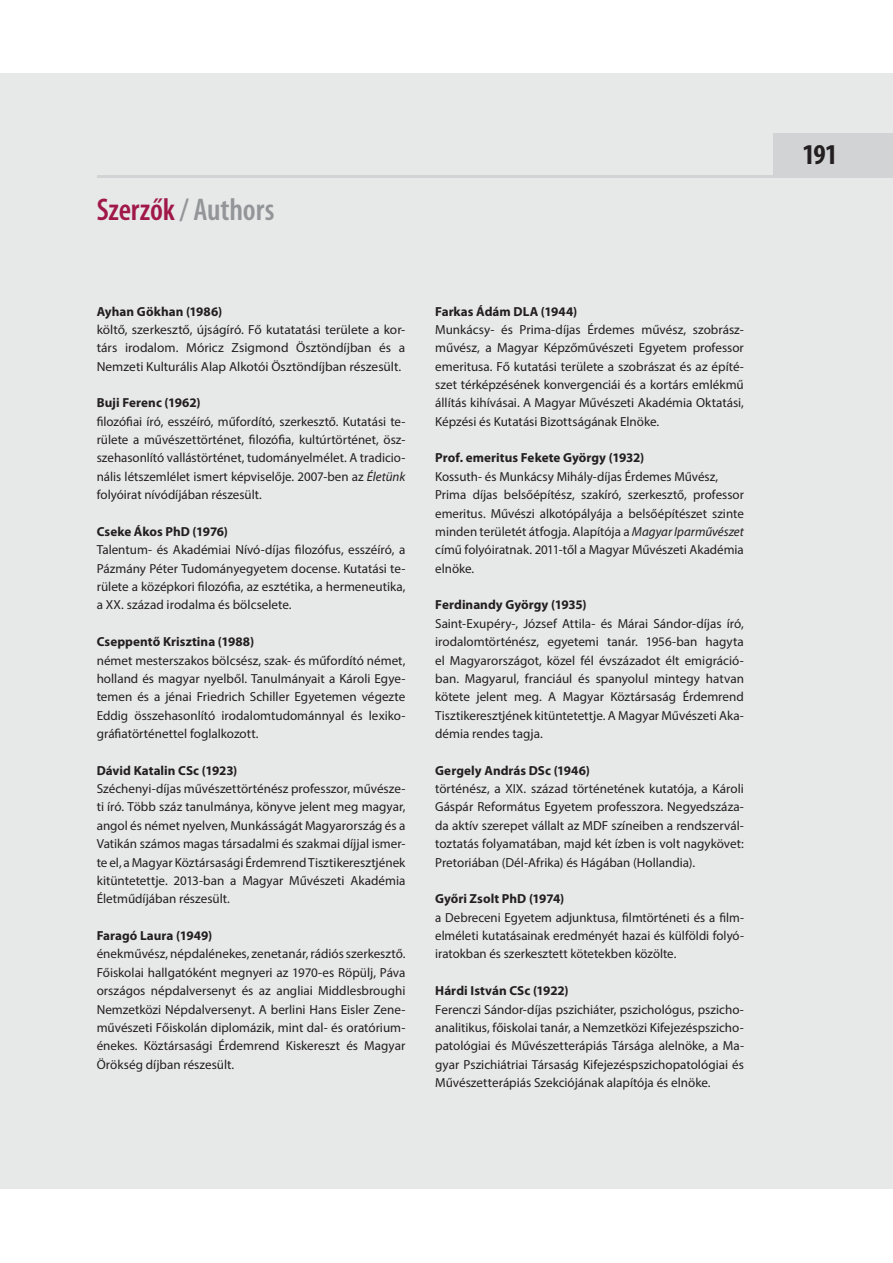
<style>
.page{position:relative;width:893px;height:1263px;background:#fff}
.page>*{position:absolute;margin:0;border:0;box-sizing:border-box;transform-origin:0 0}
.t1{font:600 condensed 31.5px "Myriad Pro";letter-spacing:-.005em;color:#939699}
.t2{font:700 condensed 28.8px "Myriad Pro";color:#231f20}
.t3{font:13.05px/18.3px "Myriad Pro";color:#231f20;text-align:justify}
.t4{font:700 13.05px "Myriad Pro";color:#231f20}
.s1{color:#a01849}
.s2{font-style:italic}
</style>
<div class="page">
<div style="left:0;top:74px;width:893px;height:1115px;background:#e7e8e8"></div>
<div style="left:774px;top:133px;width:119px;height:45px;background:#d2d3d4"></div>
<hr style="left:97px;top:175px;width:677px;height:3px;background:#d2d3d4">
<h1 class="t1" style="left:97px;top:191px;width:179px"><span class="s1">Szerzők</span> / Authors</h1>
<p class="t4" style="left:97px;top:306px;width:127px">Ayhan Gökhan (1986)</p>
<p class="t3" style="left:97px;top:321px;width:310px">költő, szerkesztő, újságíró. Fő kutatatási területe a kor&shy;társ irodalom. Móricz Zsigmond Ösztöndíjban és a Nemzeti Kulturális Alap Alkotói Ösztöndíjban részesült.</p>
<p class="t4" style="left:97px;top:398px;width:105px">Buji Ferenc (1962)</p>
<p class="t3" style="left:97px;top:413px;width:310px">filozófiai író, esszéíró, műfordító, szerkesztő. Kutatási te&shy;rülete a művészettörténet, filozófia, kultúrtörténet, ösz&shy;szehasonlító vallástörténet, tudományelmélet. A tradicio&shy;nális létszemlélet ismert képviselője. 2007-ben az <span class="s2">Életünk </span>folyóirat nívódíjában részesült.</p>
<p class="t4" style="left:97px;top:527px;width:133px">Cseke Ákos PhD (1976)</p>
<p class="t3" style="left:97px;top:542px;width:310px">Talentum- és Akadémiai Nívó-díjas filozófus, esszéíró, a Pázmány Péter Tudományegyetem docense. Kutatási te&shy;rülete a középkori filozófia, az esztétika, a hermeneutika, a XX. század irodalma és bölcselete.</p>
<p class="t4" style="left:97px;top:637px;width:159px">Cseppentő Krisztina (1988)</p>
<p class="t3" style="left:97px;top:652px;width:310px">német mesterszakos bölcsész, szak- és műfordító német, holland és magyar nyelből. Tanulmányait a Károli Egye&shy;temen és a jénai Friedrich Schiller Egyetemen végezte Eddig összehasonlító irodalomtudománnyal és lexiko&shy;gráfiatörténettel foglalkozott.</p>
<p class="t4" style="left:97px;top:765px;width:142px">Dávid Katalin CSc (1923)</p>
<p class="t3" style="left:97px;top:780px;width:310px">Széchenyi-díjas művészettörténész professzor, művésze&shy;ti író. Több száz tanulmánya, könyve jelent meg magyar, angol és német nyelven, Munkásságát Magyarország és a Vatikán számos magas társadalmi és szakmai díjjal ismer&shy;te el, a Magyar Köztársasági Érdemrend Tisztikeresztjének kitüntetettje. 2013-ban a Magyar Művészeti Akadémia Életműdíjában részesült.</p>
<p class="t4" style="left:97px;top:931px;width:117px">Faragó Laura (1949)</p>
<p class="t3" style="left:97px;top:946px;width:310px">énekművész, népdalénekes, zenetanár, rádiós szerkesztő.<br>Főiskolai hallgatóként megnyeri az 1970-es Röpülj, Páva országos népdalversenyt és az angliai Middlesbroughi Nemzetközi Népdalversenyt. A berlini Hans Eisler Zene&shy;művészeti Főiskolán diplomázik, mint dal- és oratórium&shy;énekes. Köztársasági Érdemrend Kiskereszt és Magyar Örökség díjban részesült.</p>
<p class="t4" style="left:435px;top:306px;width:144px">Farkas Ádám DLA (1944)</p>
<p class="t3" style="left:435px;top:321px;width:310px">Munkácsy- és Prima-díjas Érdemes művész, szobrász&shy;művész, a Magyar Képzőművészeti Egyetem professor emeritusa. Fő kutatási területe a szobrászat és az építé&shy;szet térképzésének konvergenciái és a kortárs emlékmű állítás kihívásai. A Magyar Művészeti Akadémia Oktatási, Képzési és Kutatási Bizottságának Elnöke.</p>
<p class="t4" style="left:435px;top:453px;width:211px">Prof. emeritus Fekete György (1932)</p>
<p class="t3" style="left:435px;top:468px;width:310px;text-align:left">Kossuth- és Munkácsy Mihály-díjas Érdemes Művész, Prima díjas belsőépítész, szakíró, szerkesztő, professor emeritus. Művészi alkotópályája a belsőépítészet szinte minden területét átfogja. Alapítója a <span class="s2">Magyar Iparművészet </span>című folyóiratnak. 2011-től a Magyar Művészeti Akadémia elnöke.</p>
<p class="t4" style="left:435px;top:600px;width:153px">Ferdinandy György (1935)</p>
<p class="t3" style="left:435px;top:615px;width:310px">Saint-Exupéry-, József Attila- és Márai Sándor-díjas író, irodalomtörténész, egyetemi tanár. 1956-ban hagyta el Magyarországot, közel fél évszázadot élt emigráció&shy;ban. Magyarul, franciául és spanyolul mintegy hatvan kötete jelent meg. A Magyar Köztársaság Érdemrend Tisztikeresztjének kitüntetettje. A Magyar Művészeti Aka&shy;démia rendes tagja.</p>
<p class="t4" style="left:435px;top:765px;width:156px">Gergely András DSc (1946)</p>
<p class="t3" style="left:435px;top:780px;width:310px">történész, a XIX. század történetének kutatója, a Károli Gáspár Református Egyetem professzora. Negyedszáza&shy;da aktív szerepet vállalt az MDF színeiben a rendszervál&shy;toztatás folyamatában, majd két ízben is volt nagykövet:<br>Pretoriában (Dél-Afrika) és Hágában (Hollandia).</p>
<p class="t4" style="left:435px;top:894px;width:130px">Győri Zsolt PhD (1974)</p>
<p class="t3" style="left:435px;top:909px;width:310px">a Debreceni Egyetem adjunktusa, filmtörténeti és a film&shy;elméleti kutatásainak eredményét hazai és külföldi folyó&shy;iratokban és szerkesztett kötetekben közölte.</p>
<p class="t4" style="left:435px;top:986px;width:135px">Hárdi István CSc (1922)</p>
<p class="t3" style="left:435px;top:1001px;width:310px">Ferenczi Sándor-díjas pszichiáter, pszichológus, pszic ho&shy;analitikus, főiskolai tanár, a Nemzetközi Ki fej ezés pszic ho&shy;pa to ló giai és Művészetterápiás Társága alelnöke, a Ma&shy;gyar Pszichiátriai Társaság Kifejezéspszichopatológiai és Művészetterápiás Szekciójának alapítója és elnöke.</p>
<h2 class="t2" style="left:802px;top:137px;width:36px">191</h2>
</div>
